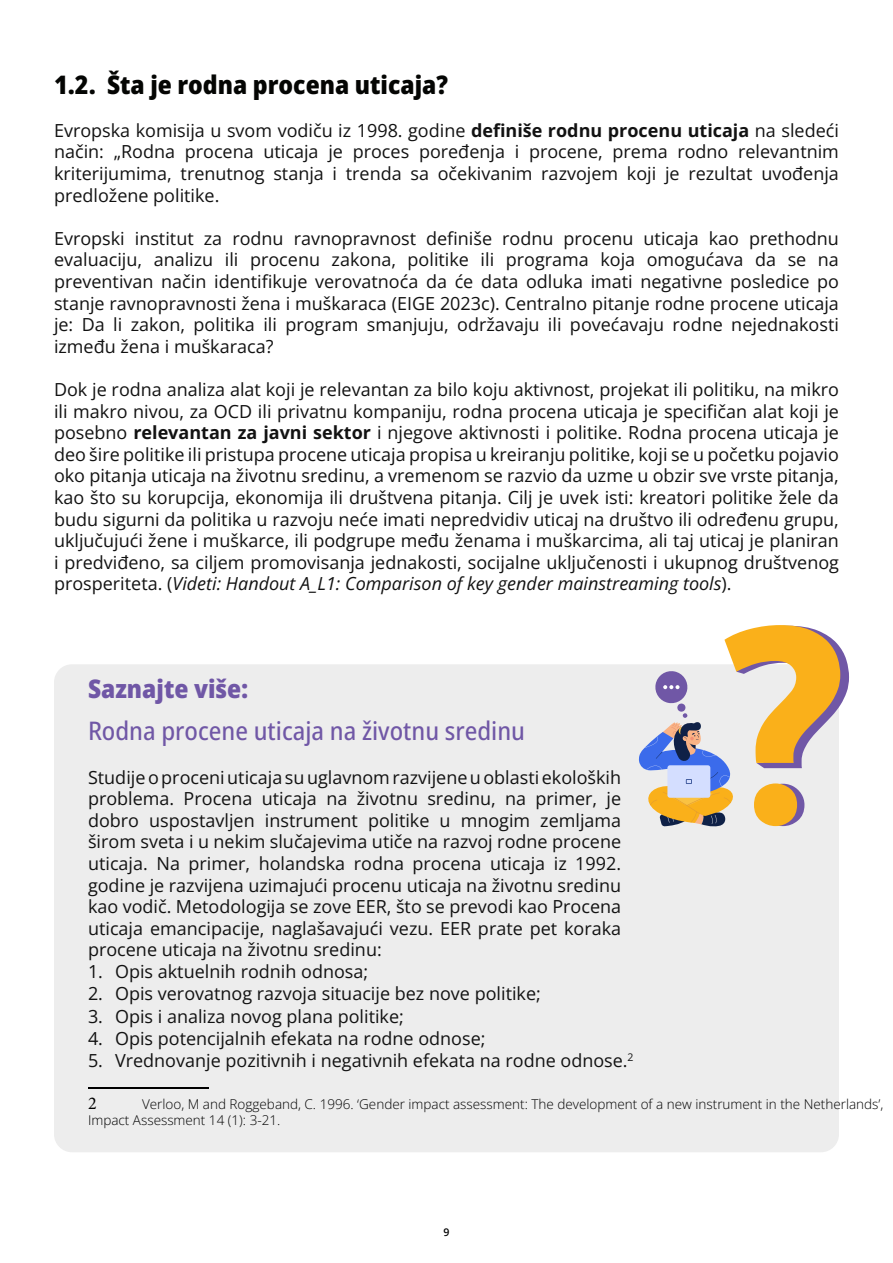
<style>
.page{position:relative;width:893px;height:1263px;background:#fff}
.page>*{position:absolute;margin:0;border:0;box-sizing:border-box;transform-origin:0 0}
.t1{font:500 semi-condensed 25.5px "Open Sans";color:#7057a6}
.t2{font:800 semi-condensed 25.5px "Open Sans";color:#040503}
.t3{font:800 semi-condensed 25.5px "Open Sans";color:#7057a6}
.t4{font:18px/21.6px "Open Sans";color:#121212;text-align:justify}
.t5{font:18px "Minion Pro";color:#000}
.t6{font:300 13.5px/16.2px "Open Sans";color:#000}
.t7{font:600 10.5px "Open Sans";color:#000}
.s1{font-weight:700}
.s2{font-style:italic}
</style>
<div class="page">
<div style="left:54px;top:664px;width:785px;height:488px;background:#ededed;border-radius:18px"></div>
<svg style="left:638px;top:625px;width:211px;height:202px"></svg>
<hr style="left:88px;top:1087px;width:121px;height:2px;background:#000">
<p class="t2" style="left:54px;top:65px;width:396px">1.2. Šta je rodna procena uticaja?</p>
<p class="t4" style="left:54px;top:119px;width:786px">Evropska komisija u svom vodiču iz 1998. godine <span class="s1">definiše rodnu procenu uticaja</span> na sledeći način: „Rodna procena uticaja je proces poređenja i procene, prema rodno relevantnim kriterijumima, trenutnog stanja i trenda sa očekivanim razvojem koji je rezultat uvođenja predložene politike.</p>
<p class="t4" style="left:54px;top:227px;width:786px">Evropski institut za rodnu ravnopravnost definiše rodnu procenu uticaja kao prethodnu evaluaciju, analizu ili procenu zakona, politike ili programa koja omogućava da se na preventivan način identifikuje verovatnoća da će data odluka imati negativne posledice po stanje ravnopravnosti žena i muškaraca (EIGE 2023c). Centralno pitanje rodne procene uticaja je: Da li zakon, politika ili program smanjuju, održavaju ili povećavaju rodne nejednakosti između žena i muškaraca?</p>
<p class="t4" style="left:54px;top:378px;width:786px">Dok je rodna analiza alat koji je relevantan za bilo koju aktivnost, projekat ili politiku, na mikro ili makro nivou, za OCD ili privatnu kompaniju, rodna procena uticaja je specifičan alat koji je posebno <span class="s1">relevantan za javni sektor</span> i njegove aktivnosti i politike. Rodna procena uticaja je deo šire politike ili pristupa procene uticaja propisa u kreiranju politike, koji se u početku pojavio oko pitanja uticaja na životnu sredinu, a vremenom se razvio da uzme u obzir sve vrste pitanja, kao što su korupcija, ekonomija ili društvena pitanja. Cilj je uvek isti: kreatori politike žele da budu sigurni da politika u razvoju neće imati nepredvidiv uticaj na društvo ili određenu grupu, uključujući žene i muškarce, ili podgrupe među ženama i muškarcima, ali taj uticaj je planiran i predviđeno, sa ciljem promovisanja jednakosti, socijalne uključenosti i ukupnog društvenog prosperiteta. (<span class="s2">Videti: Handout A_L1: Comparison of key gender mainstreaming tools</span>).</p>
<p class="t3" style="left:88px;top:670px;width:162px">Saznajte više:</p>
<p class="t1" style="left:88px;top:714px;width:439px">Rodna procene uticaja na životnu sredinu</p>
<p class="t4" style="left:88px;top:766px;width:535px">Studije o proceni uticaja su uglavnom razvijene u oblasti ekoloških problema. Procena uticaja na životnu sredinu, na primer, je dobro uspostavljen instrument politike u mnogim zemljama širom sveta i u nekim slučajevima utiče na razvoj rodne procene uticaja. Na primer, holandska rodna procena uticaja iz 1992. godine je razvijena uzimajući procenu uticaja na životnu sredinu kao vodič. Metodologija se zove EER, što se prevodi kao Procena uticaja emancipacije, naglašavajući vezu. EER prate pet koraka procene uticaja na životnu sredinu:</p>
<p class="t4" style="left:88px;top:960px;width:282px">1. Opis aktuelnih rodnih odnosa;</p>
<p class="t4" style="left:88px;top:982px;width:454px">2. Opis verovatnog razvoja situacije bez nove politike;</p>
<p class="t4" style="left:88px;top:1006px;width:317px">3. Opis i analiza novog plana politike;</p>
<p class="t4" style="left:88px;top:1027px;width:399px">4. Opis potencijalnih efekata na rodne odnose;</p>
<p class="t4" style="left:88px;top:1049px;width:547px">5. Vrednovanje pozitivnih i negativnih efekata na rodne odnose.<sup>2</sup></p>
<p class="t5" style="left:88px;top:1091px;width:10px">2</p>
<p class="t6" style="left:88px;top:1095px;width:797px;text-indent:54px">Verloo, M and Roggeband, C. 1996. ‘Gender impact assessment: The development of a new instrument in the Netherlands’,<br>Impact Assessment 14 (1): 3-21.</p>
<p class="t7" style="left:443px;top:1224px;width:8px">9</p>
</div>
